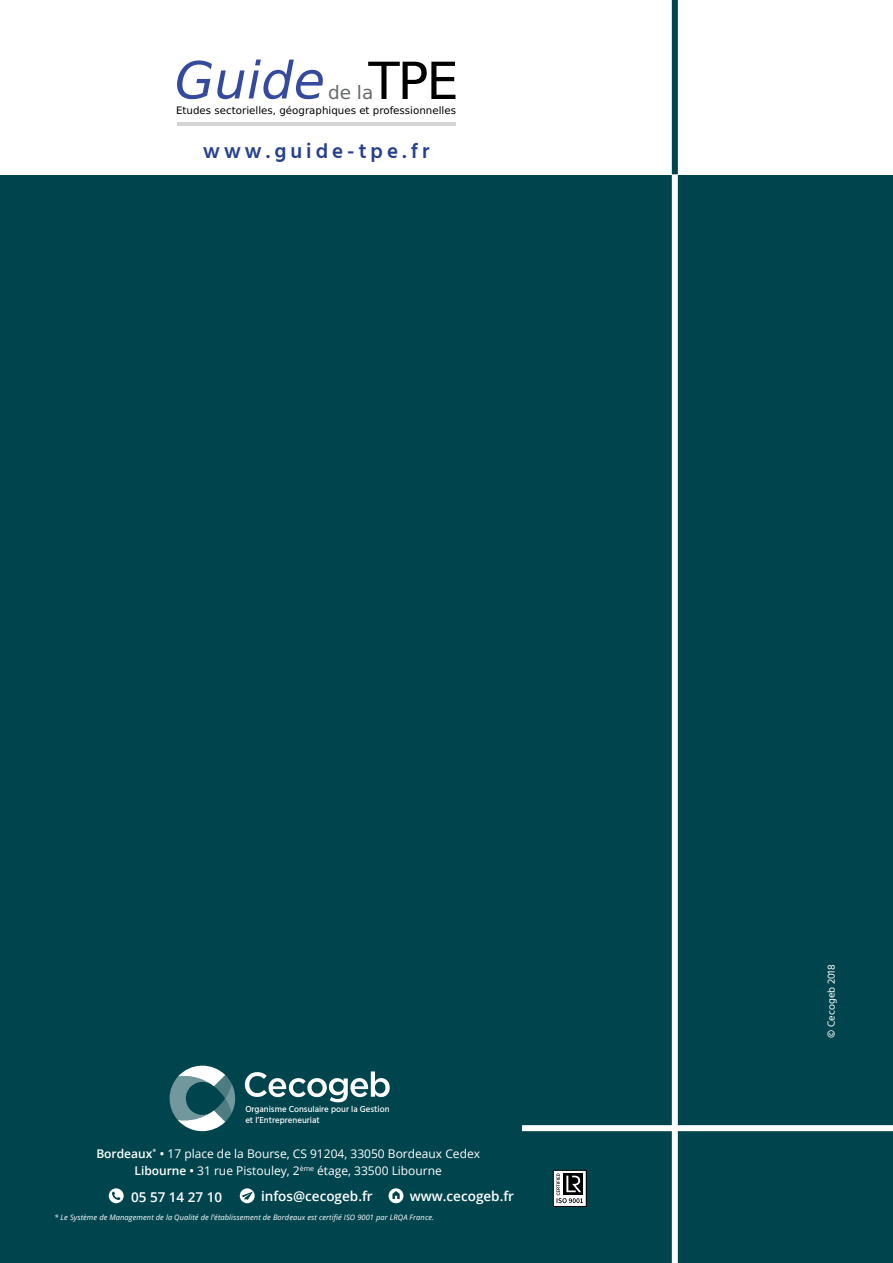
<style>
.page{position:relative;width:893px;height:1263px;background:#00454e}
.page>*{position:absolute;margin:0;border:0;box-sizing:border-box;transform-origin:0 0}
.t1{font:italic 51.15px "Bitstream Vera Sans";color:#344a9f}
.t2{font:51.15px "Bitstream Vera Sans";color:#000}
.t3{font:600 21px "Hind";letter-spacing:.19em;color:#25408f}
.t4{font:18.45px "Bitstream Vera Sans";color:#66696a}
.t5{font:600 13.5px "Open Sans";color:#fff}
.t6{font:12px/16.5px "Open Sans";color:#fff;text-align:center}
.t7{font:10.5px "Hind";color:#fff}
.t8{font:10.2px "Bitstream Vera Sans";color:#000}
.t9{font:500 8.85px/10.6px "Hind";color:#fff}
.t10{font:italic 7.5px "Open Sans";letter-spacing:.01em;color:#fff}
.s1{font-weight:600}
</style>
<div class="page">
<div style="left:672px;top:0;width:6px;height:1263px;background:#fff"></div>
<div style="left:522px;top:1125px;width:371px;height:6px;background:#fff"></div>
<svg style="left:170px;top:1066px;width:65px;height:65px"></svg>
<svg style="left:245px;top:1071px;width:145px;height:31px"></svg>
<div style="left:0;top:0;width:893px;height:174px;background:#fff"></div>
<hr style="left:177px;top:122px;width:279px;height:3px;background:#d1d3d4">
<svg style="left:240px;top:1188px;width:15px;height:15px"></svg>
<svg style="left:389px;top:1188px;width:14px;height:15px"></svg>
<svg style="left:109px;top:1188px;width:15px;height:15px"></svg>
<div style="left:672px;top:0;width:6px;height:174px;background:#00454e"></div>
<div style="left:553px;top:1170px;width:33px;height:36px;background:#fff"></div>
<div style="left:553px;top:1170px;width:34px;height:37px;border:1px solid #000"></div>
<svg style="left:556px;top:1173px;width:27px;height:30px"></svg>
<h1 class="t1" style="left:175px;top:51px;width:152px">Guide</h1>
<p class="t8" style="left:176px;top:105px;width:281px">Etudes sectorielles, géographiques et professionnelles</p>
<h1 class="t2" style="left:368px;top:52px;width:92px">TPE</h1>
<h3 class="t4" style="left:328px;top:82px;width:47px">de la</h3>
<h2 class="t3" style="left:203px;top:138px;width:228px">www.guide-tpe.fr</h2>
<p class="t9" style="left:245px;top:1104px;width:146px">Organisme Consulaire pour la Gestion et l’Entrepreneuriat</p>
<p class="t6" style="left:96px;top:1145px;width:385px"><span class="s1">Bordeaux</span><sup>*</sup> <span class="s1">•</span> 17 place de la Bourse, CS 91204, 33050 Bordeaux Cedex<br><span class="s1">Libourne •</span> 31 rue Pistouley, 2<sup>ème</sup> étage, 33500 Libourne</p>
<p class="t5" style="left:131px;top:1187px;width:93px">05 57 14 27 10</p>
<p class="t5" style="left:261px;top:1187px;width:113px">infos@cecogeb.fr</p>
<p class="t5" style="left:410px;top:1187px;width:106px">www.cecogeb.fr</p>
<p class="t10" style="left:54px;top:1212px;width:381px">* Le Système de Management de la Qualité de l’établissement de Bordeaux est certifié ISO 9001 par LRQA France.</p>
<p class="t7" style="left:824px;top:1037px;width:75px;rotate:-90deg">© Cecogeb 2018</p>
</div>
